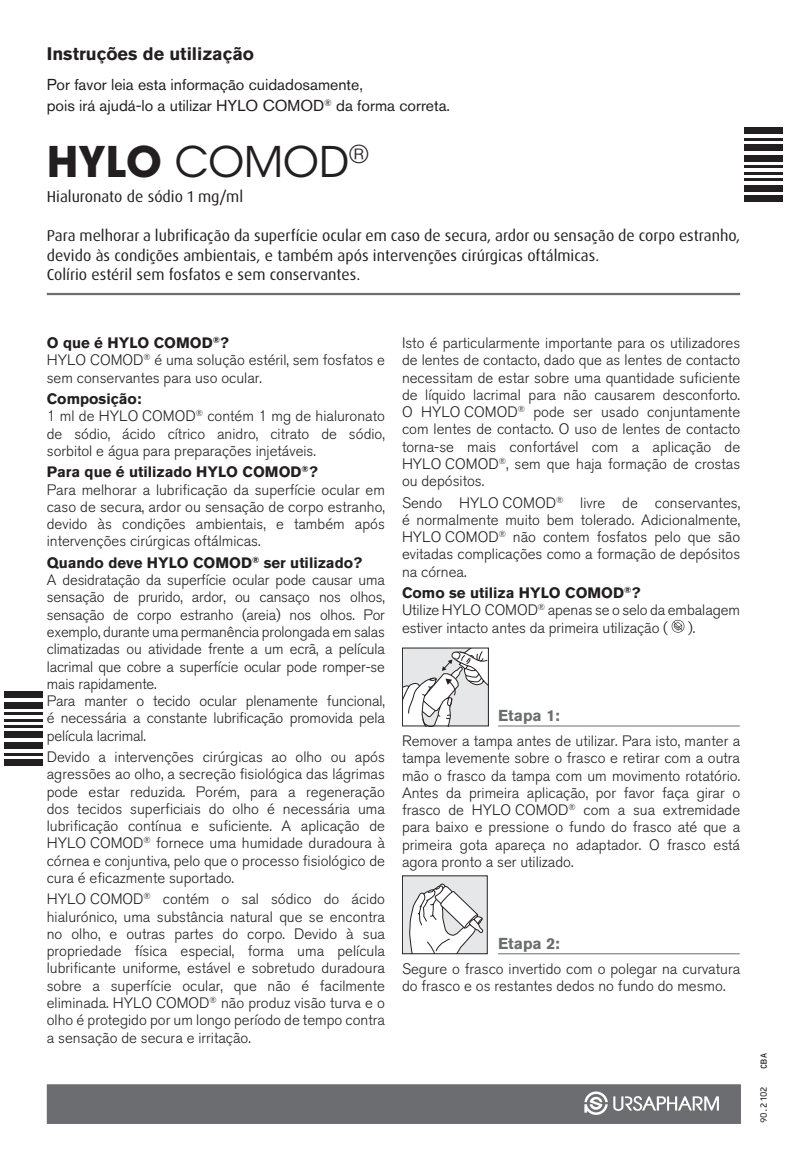
<style>
.page{position:relative;width:787px;height:1170px;background:#fff}
.page>*{position:absolute;margin:0;border:0;box-sizing:border-box;transform-origin:0 0}
.t1{font:42px "ITC Avant Garde Std";color:#231f20}
.t2{font:700 18px "Akzidenz Grotesk Pro";color:#231f20}
.t3{font:15.75px/19.5px "Dax Pro";color:#231f20}
.t4{font:15.75px/21px "Akzidenz Grotesk Pro";color:#231f20}
.t5{font:700 15.75px "Akzidenz Grotesk Pro";color:#6c6d70}
.t6{font:300 15px/17.2px "Akzidenz Grotesk Pro";color:#231f20}
.s1{font-weight:700}
</style>
<div class="page">
<hr style="left:47px;top:293px;width:693px;height:2px;background:#6c6d70">
<div style="left:47px;top:1084px;width:694px;height:39px;background:#6c6d70;border:2px solid #6c6d70"></div>
<svg style="left:584px;top:1091px;width:135px;height:23px"></svg>
<svg style="left:671px;top:620px;width:13px;height:12px"></svg>
<div style="left:402px;top:647px;width:87px;height:79px;border:1px solid #231f20"></div>
<svg style="left:402px;top:648px;width:86px;height:78px"></svg>
<hr style="left:498px;top:725px;width:241px;height:1px;background:#6c6d70">
<div style="left:402px;top:875px;width:85px;height:78px;background:#e6e7e9"></div>
<svg style="left:409px;top:883px;width:74px;height:69px"></svg>
<div style="left:402px;top:875px;width:85px;height:79px;border:1px solid #231f20"></div>
<hr style="left:498px;top:953px;width:241px;height:1px;background:#6c6d70">
<div style="left:744px;top:196px;width:38px;height:6px;background:#231f20"></div>
<div style="left:744px;top:185px;width:38px;height:6px;background:#231f20"></div>
<hr style="left:744px;top:179px;width:38px;height:2px;background:#231f20">
<hr style="left:744px;top:172px;width:38px;height:2px;background:#231f20">
<hr style="left:744px;top:166px;width:38px;height:2px;background:#231f20">
<div style="left:744px;top:155px;width:38px;height:7px;background:#231f20"></div>
<div style="left:744px;top:145px;width:38px;height:6px;background:#231f20"></div>
<hr style="left:744px;top:138px;width:38px;height:2px;background:#231f20">
<div style="left:744px;top:128px;width:38px;height:6px;background:#231f20"></div>
<div style="left:4px;top:691px;width:39px;height:6px;background:#231f20"></div>
<div style="left:4px;top:702px;width:39px;height:6px;background:#231f20"></div>
<hr style="left:4px;top:712px;width:39px;height:2px;background:#231f20">
<hr style="left:4px;top:719px;width:39px;height:2px;background:#231f20">
<hr style="left:4px;top:725px;width:39px;height:2px;background:#231f20">
<div style="left:4px;top:731px;width:39px;height:7px;background:#231f20"></div>
<div style="left:4px;top:742px;width:39px;height:6px;background:#231f20"></div>
<hr style="left:4px;top:753px;width:39px;height:2px;background:#231f20">
<div style="left:4px;top:759px;width:39px;height:6px;background:#231f20"></div>
<p class="t2" style="left:47px;top:42px;width:209px">Instruções de utilização</p>
<p class="t4" style="left:47px;top:74px;width:405px">Por favor leia esta informação cuidadosamente,<br>pois irá ajudá-lo a utilizar HYLO COMOD<sup>®</sup> da forma correta.</p>
<h1 class="t1" style="left:47px;top:136px;width:323px"><span class="s1">HYLO</span> COMOD<sup>®</sup></h1>
<p class="t3" style="left:47px;top:187px;width:198px">Hialuronato de sódio 1 mg/ml</p>
<p class="t3" style="left:47px;top:226px;width:695px">Para melhorar a lubrificação da superfície ocular em caso de secura, ardor ou sensação de corpo estranho, devido às condições ambientais, e também após intervenções cirúrgicas oftálmicas.<br>Colírio estéril sem fosfatos e sem conservantes.</p>
<p class="t6" style="left:47px;top:334px;width:340px"><span class="s1">O que é HYLO COMOD</span><sup>®</sup><span class="s1">?<br></span>HYLO COMOD<sup>®</sup> é uma solução estéril, sem fosfatos e sem conservantes para uso ocular.</p>
<p class="t6" style="left:47px;top:390px;width:340px"><span class="s1">Composição:<br></span>1 ml de HYLO COMOD<sup>®</sup> contém 1 mg de hialuronato de sódio, ácido cítrico anidro, citrato de sódio, sorbitol e água para preparações injetáveis.</p>
<p class="t6" style="left:47px;top:463px;width:340px"><span class="s1">Para que é utilizado HYLO COMOD</span><sup>®</sup><span class="s1">?<br></span>Para melhorar a lubrificação da superfície ocular em caso de secura, ardor ou sensação de corpo estranho, devido às condições ambientais, e também após intervenções cirúrgicas oftálmicas.</p>
<p class="t6" style="left:47px;top:554px;width:340px"><span class="s1">Quando deve HYLO COMOD</span><sup>®</sup> <span class="s1">ser utilizado?<br></span>A desidratação da superfície ocular pode causar uma sensação de prurido, ardor, ou cansaço nos olhos, sensação de corpo estranho (areia) nos olhos. Por exemplo, durante uma permanência prolongada em salas climatizadas ou atividade frente a um ecrã, a película lacrimal que cobre a superfície ocular pode romper-se mais rapidamente.<br>Para manter o tecido ocular plenamente funcional, é necessária a constante lubrificação promovida pela película lacrimal.</p>
<p class="t6" style="left:47px;top:748px;width:340px;text-align:justify">Devido a intervenções cirúrgicas ao olho ou após agressões ao olho, a secreção fisiológica das lágrimas pode estar reduzida. Porém, para a regeneração dos tecidos superficiais do olho é necessária uma lubrificação contínua e suficiente. A aplicação de HYLO COMOD<sup>®</sup> fornece uma humidade duradoura à córnea e conjuntiva, pelo que o processo fisiológico de cura é eficazmente suportado.</p>
<p class="t6" style="left:47px;top:890px;width:340px;text-align:justify">HYLO COMOD<sup>®</sup> contém o sal sódico do ácido hialurónico, uma substância natural que se encontra no olho, e outras partes do corpo. Devido à sua propriedade física especial, forma uma película lubrificante uniforme, estável e sobretudo duradoura sobre a superfície ocular, que não é facilmente eliminada. HYLO COMOD<sup>®</sup> não produz visão turva e o olho é protegido por um longo período de tempo contra a sensação de secura e irritação.</p>
<p class="t6" style="left:402px;top:334px;width:340px;text-align:justify">Isto é particularmente importante para os utilizadores de lentes de contacto, dado que as lentes de contacto necessitam de estar sobre uma quantidade suficiente de líquido lacrimal para não causarem desconforto.<br>O HYLO COMOD<sup>®</sup> pode ser usado conjuntamente com lentes de contacto. O uso de lentes de contacto torna-se mais confortável com a aplicação de HYLO COMOD<sup>®</sup>, sem que haja formação de crostas ou depósitos.</p>
<p class="t6" style="left:402px;top:494px;width:340px;text-align:justify">Sendo HYLO COMOD<sup>®</sup> livre de conservantes, é normalmente muito bem tolerado. Adicionalmente, HYLO COMOD<sup>®</sup> não contem fosfatos pelo que são evitadas complicações como a formação de depósitos na córnea.</p>
<p class="t6" style="left:402px;top:584px;width:340px"><span class="s1">Como se utiliza HYLO COMOD</span><sup>®</sup><span class="s1">?<br></span>Utilize HYLO COMOD<sup>®</sup> apenas se o selo da embalagem estiver intacto antes da primeira utilização (</p>
<p class="t6" style="left:688px;top:619px;width:9px">).</p>
<p class="t5" style="left:498px;top:705px;width:63px">Etapa 1:</p>
<p class="t6" style="left:402px;top:732px;width:340px;text-align:justify">Remover a tampa antes de utilizar. Para isto, manter a tampa levemente sobre o frasco e retirar com a outra mão o frasco da tampa com um movimento rotatório.<br>Antes da primeira aplicação, por favor faça girar o frasco de HYLO COMOD<sup>®</sup> com a sua extremidade para baixo e pressione o fundo do frasco até que a primeira gota apareça no adaptador. O frasco está agora pronto a ser utilizado.</p>
<p class="t5" style="left:498px;top:933px;width:63px">Etapa 2:</p>
<p class="t6" style="left:402px;top:959px;width:340px">Segure o frasco invertido com o polegar na curvatura do frasco e os restantes dedos no fundo do mesmo.</p>
</div>
